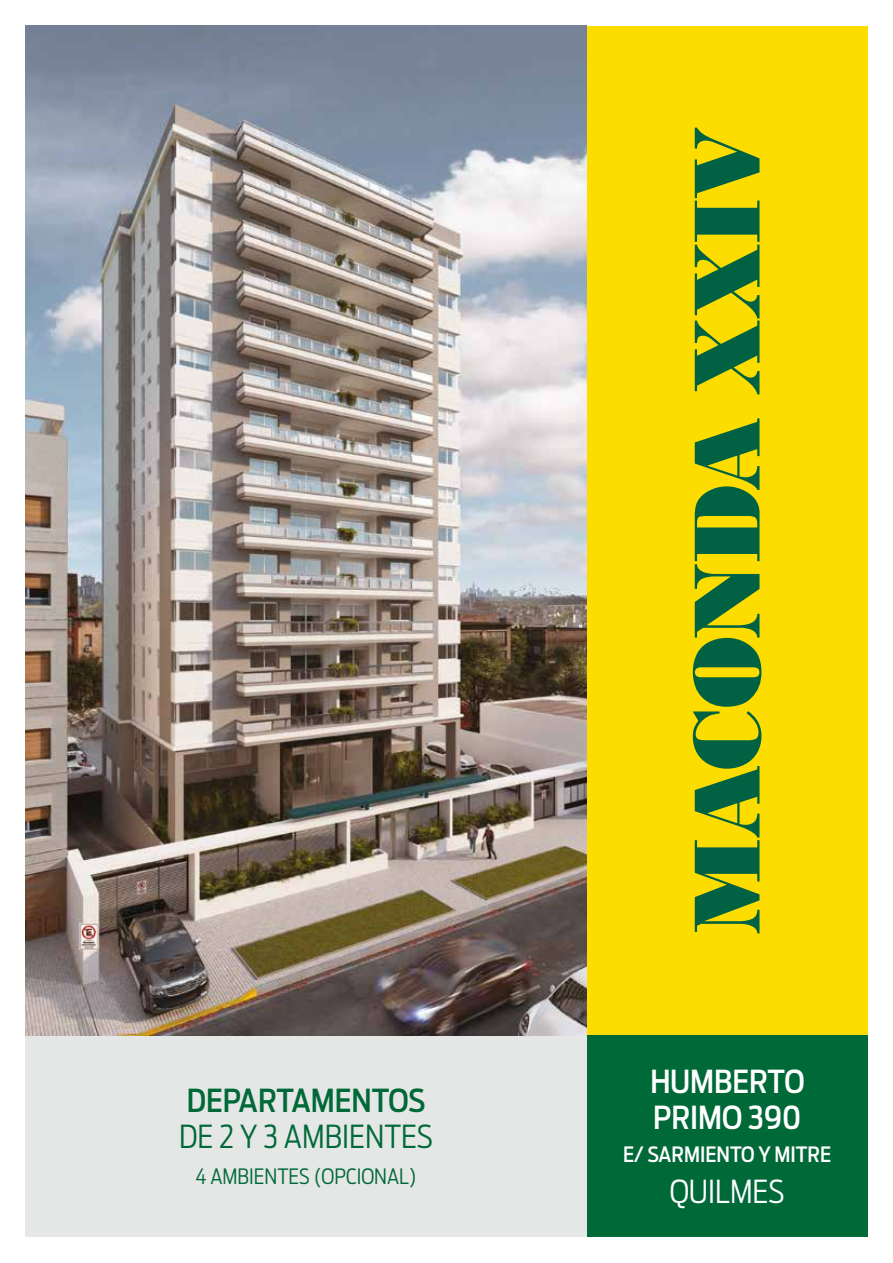
<style>
.page{position:relative;width:893px;height:1263px;background:#fff}
.page>*{position:absolute;margin:0;border:0;box-sizing:border-box;transform-origin:0 0}
.t1{font:500 31.5px/36px "Antenna Cond";color:#fff}
.t2{font:300 31.5px "Antenna Cond";color:#006938}
.t3{font:500 31.5px "Antenna Cond";color:#006938}
.t4{font:300 31.5px "Antenna Cond";color:#fff}
.t5{font:300 21px "Antenna Cond";color:#006938}
.t6{font:500 21px "Antenna Cond";color:#fff}
</style>
<div class="page">
<div style="left:587px;top:26px;width:280px;height:1009px;background:#fddd00"></div>
<div style="left:26px;top:1035px;width:561px;height:202px;background:#e5e6e6"></div>
<div style="left:587px;top:1035px;width:280px;height:202px;background:#006938"></div>
<img style="left:26px;top:26px;width:561px;height:1009px">
<svg style="left:693px;top:418px;width:68px;height:515px"></svg>
<svg style="left:695px;top:128px;width:64px;height:266px"></svg>
<h1 class="t3" style="left:187px;top:1082px;width:240px">DEPARTAMENTOS</h1>
<h1 class="t2" style="left:179px;top:1118px;width:255px">DE 2 Y 3 AMBIENTES</h1>
<p class="t5" style="left:195px;top:1164px;width:223px">4 AMBIENTES (OPCIONAL)</p>
<h1 class="t1" style="left:650px;top:1063px;width:156px">HUMBERTO<br>PRIMO 390</h1>
<p class="t6" style="left:623px;top:1142px;width:210px">E/ SARMIENTO Y MITRE</p>
<h1 class="t4" style="left:670px;top:1173px;width:116px">QUILMES</h1>
</div>
